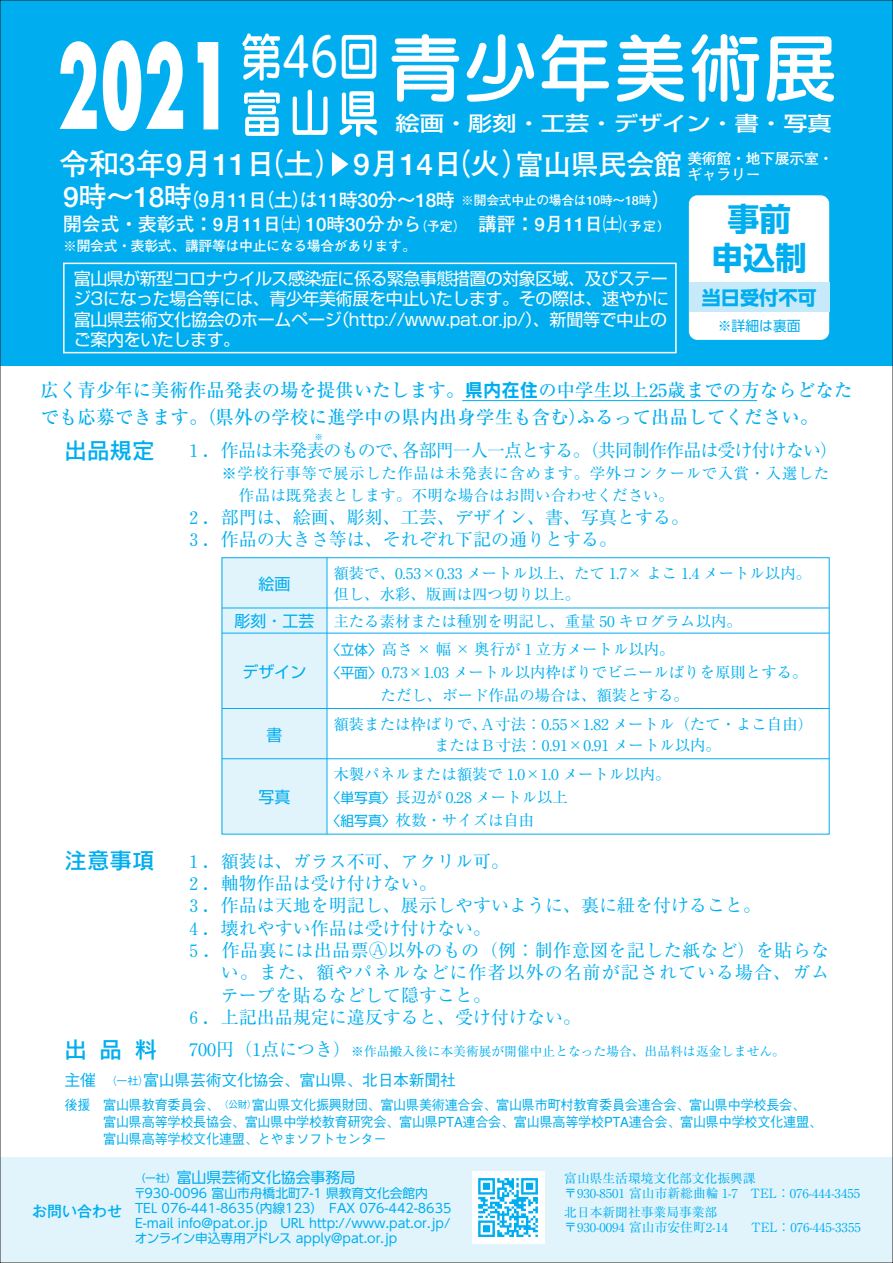
<style>
.page{position:relative;width:893px;height:1263px;background:#fff}
.page>*{position:absolute;margin:0;border:0;box-sizing:border-box;transform-origin:0 0}
.t1{font:800 condensed 115.95px "Futura";color:#fff;scale:.62 1}
.t2{font:52.5px "UD Shin M Go Pro";color:#fff;scale:.8 1}
.t3{font:700 31.95px/38.2px "UD Shin Go Pro";color:#00aeef;text-align:center}
.t4{font:700 30px "Futo Go B101";letter-spacing:.12em;color:#fff}
.t5{font:700 28.2px "Futo Go B101";letter-spacing:-.02em;color:#fff}
.t6{font:22.5px "Rodin CID DB";color:#00aeef}
.t7{font:500 20.25px "Shin Go";color:#fff;scale:1.2 1}
.t8{font:700 19.2px "Futo Go B101";letter-spacing:-.02em;color:#fff}
.t9{font:700 19.2px "UD Shin Go Pro";color:#00aeef}
.t10{font:700 18.75px "Futo Go B101";color:#fff}
.t11{font:500 18.6px/26.5px "Ryumin";letter-spacing:.02em;color:#00aeef}
.t12{font:18px/22.4px "Ryumin";color:#00aeef}
.t13{font:18px "Ryumin";letter-spacing:-.05em;color:#00aeef}
.t14{font:18px "Ryumin";letter-spacing:.025em;color:#00aeef}
.t15{font:18px "Ryumin";letter-spacing:.06em;color:#00aeef}
.t16{font:16.95px/20.2px "Shin Go";letter-spacing:-.02em;color:#fff;text-align:right}
.t17{font:500 15.9px "Gothic BBB";letter-spacing:-.02em;color:#00aeef}
.t18{font:15.9px "Shin Go";color:#00aeef}
.t19{font:15.45px/20.9px "Ryumin";color:#00aeef}
.t20{font:15.45px/22.4px "Ryumin";letter-spacing:.04em;color:#00aeef}
.t21{font:500 15px "Gothic MB101";color:#00aeef}
.t22{font:700 14.85px/15.9px "Futo Go B101";letter-spacing:-.02em;color:#fff}
.t23{font:14.85px "UD Shin Go Pro";color:#00aeef}
.t24{font:500 13.8px/17px "Gothic BBB";letter-spacing:-.02em;color:#00aeef;scale:.95 1}
.t25{font:700 13.8px "Futo Go B101";letter-spacing:-.02em;color:#fff}
.t26{font:13.8px "Shin Go";color:#00aeef}
.t27{font:13.8px "UD Shin Go Pro";color:#00aeef}
.t28{font:12.75px/14.9px "UD Shin Go Pro";color:#00aeef}
.t29{font:12.75px/14.9px "Ryumin";color:#00aeef}
.t30{font:700 12.75px "Futo Go B101";letter-spacing:-.02em;color:#fff}
.t31{font:12.75px "Rodin CID DB";color:#fff}
.t32{font:500 11.1px "Gothic BBB";color:#00aeef}
.t33{font:10.35px "UD Shin Go Pro";color:#00aeef}
.t34{font:500 9.6px "Gothic BBB";color:#00aeef}
.t35{font:8.55px "Ryumin";color:#00aeef}
.s1{font-family:"Rodin CID B";font-weight:400}
.s2{font-family:"Ryumin Pro"}
.s3{font-size:12.75px}
.s4{font-size:11.1px}
.s5{font-size:9.6px}
</style>
<div class="page">
<div style="left:0;top:1157px;width:893px;height:106px;background:#e1f4fc"></div>
<div style="left:0;top:0;width:893px;height:365px;background:#00aeef"></div>
<div style="left:689px;top:195px;width:140px;height:145px;background:#fff;border-radius:9px"></div>
<div style="left:689px;top:282px;width:140px;height:29px;background:#c6eafa"></div>
<div style="left:222px;top:558px;width:105px;height:276px;background:#e1f4fc"></div>
<hr style="left:462px;top:400px;width:295px;height:1px;background:#00aeef">
<svg style="left:242px;top:33px;width:39px;height:48px"></svg>
<svg style="left:342px;top:35px;width:34px;height:44px"></svg>
<svg style="left:244px;top:89px;width:36px;height:47px"></svg>
<svg style="left:293px;top:89px;width:35px;height:46px"></svg>
<svg style="left:339px;top:91px;width:39px;height:46px"></svg>
<svg style="left:391px;top:34px;width:444px;height:68px"></svg>
<svg style="left:60px;top:41px;width:37px;height:88px"></svg>
<svg style="left:146px;top:41px;width:37px;height:88px"></svg>
<svg style="left:332px;top:152px;width:16px;height:24px"></svg>
<div style="left:222px;top:557px;width:608px;height:277px;border:1px solid #00aeef"></div>
<hr style="left:222px;top:607px;width:607px;height:1px;background:#00aeef">
<hr style="left:222px;top:633px;width:607px;height:1px;background:#00aeef">
<hr style="left:222px;top:708px;width:607px;height:1px;background:#00aeef">
<hr style="left:222px;top:758px;width:607px;height:1px;background:#00aeef">
<hr style="left:327px;top:558px;width:1px;height:276px;background:#00aeef">
<div style="left:63px;top:263px;width:614px;height:90px;border:2px solid #fff"></div>
<img style="left:472px;top:1171px;width:72px;height:72px">
<h1 class="t1" style="left:100px;top:7px;width:211px">0 1</h1>
<h2 class="t2" style="left:282px;top:14px;width:71px">46</h2>
<h3 class="t7" style="left:396px;top:110px;width:365px">絵画・彫刻・工芸・デザイン・書・写真</h3>
<h3 class="t4" style="left:59px;top:147px;width:473px">令和年3 月9 11 （日土） 月9 14 （日火(</h3>
<h3 class="t5" style="left:515px;top:148px;width:168px">富山県民会館</h3>
<p class="t22" style="left:687px;top:151px;width:148px">美術館・地下展示室・ギャラリー</p>
<h3 class="t5" style="left:63px;top:180px;width:130px">時9 ～18時</h3>
<p class="t8" style="left:181px;top:189px;width:276px">（月9 11 （日土は） 11時30分～18時</p>
<p class="t8" style="left:651px;top:189px;width:21px">(</p>
<p class="t30" style="left:461px;top:193px;width:192px">※開会式中止の場合は10時～18時</p>
<p class="t10" style="left:63px;top:213px;width:361px">開会式・表彰式：9月11日㈯ 10時30分から</p>
<p class="t25" style="left:63px;top:238px;width:354px">※開会式・表彰式、講評等は中止になる場合があります。</p>
<p class="t10" style="left:478px;top:213px;width:145px">講評：9月11日㈯</p>
<p class="t30" style="left:415px;top:219px;width:64px">（予定）　</p>
<p class="t31" style="left:615px;top:218px;width:57px">（予定(</p>
<p class="t16" style="left:74px;top:268px;width:597px">富山県が新型コロナウイルス感染症に係る緊急事態措置の対象区域、及びステージ3になった場合等には、青少年美術展を中止いたします。その際は、速やかに（http://www.pat.or j p. /）、新聞等で中止の</p>
<p class="t16" style="left:74px;top:308px;width:269px;text-align:left">富山県芸術文化協会のホームページご案内をいたします。</p>
<h3 class="t3" style="left:711px;top:199px;width:97px">事前申込制</h3>
<p class="t9" style="left:702px;top:282px;width:116px">当日受付不可</p>
<p class="t27" style="left:718px;top:315px;width:84px">※詳細は裏面</p>
<p class="t11" style="left:41px;top:377px;width:813px">広く青少年に美術作品発表の場を提供いたします。<span class="s1">県内在住</span>の中学生以上25歳までの方ならどなたでも応募できます。（県外の学校に進学中の県内出身学生も含むふるって出品してください。</p>
<p class="t11" style="left:568px;top:403px;width:20px">）</p>
<p class="t13" style="left:402px;top:439px;width:438px">各部門一人一点とする。（共同制作作品は受け付けない(</p>
<p class="t35" style="left:315px;top:431px;width:10px">※</p>
<h3 class="t6" style="left:65px;top:436px;width:91px">出品規定</h3>
<p class="t13" style="left:185px;top:439px;width:226px">１．作品は未発表のもので、</p>
<p class="t20" style="left:237px;top:462px;width:593px">学校行事等で展示した作品は未発表に含めます。学外コンクールで入賞・入選した作品は既発表とします。不明な場合はお問い合わせください。</p>
<p class="t12" style="left:185px;top:505px;width:506px">２．部門は、絵画、彫刻、工芸、デザイン、書、写真とする。<br>３．作品の大きさ等は、それぞれ下記の通りとする。</p>
<p class="t18" style="left:259px;top:573px;width:33px">絵画</p>
<p class="t18" style="left:235px;top:611px;width:81px">彫刻・工芸</p>
<p class="t18" style="left:243px;top:661px;width:65px">デザイン</p>
<p class="t19" style="left:333px;top:563px;width:479px">額装で、0.53×0.33 メートル以上、たて 1.7× よこ 1.4 メートル以内。但し、水彩、版画は四つ切り以上。</p>
<p class="t19" style="left:382px;top:608px;width:362px;line-height:27.3px;text-indent:-48px">主たる素材または種別を明記し、重量 50 キログラム以内。高さ × 幅 × 奥行が 1 立方メートル以内。</p>
<p class="t26" style="left:327px;top:640px;width:57px">〈立体〉</p>
<p class="t19" style="left:382px;top:661px;width:427px">0.73×1.03 メートル以内枠ばりでビニールばりを原則とする。</p>
<p class="t26" style="left:327px;top:663px;width:57px">〈平面〉</p>
<p class="t18" style="left:266px;top:724px;width:17px">書</p>
<p class="t18" style="left:259px;top:787px;width:33px">写真</p>
<p class="t19" style="left:480px;top:680px;width:335px;line-height:29.4px;text-indent:-99px">ただし、ボード作品の場合は、額装とする。<br>Ａ寸法：0.55×1.82 メートル（たて・よこ自由(</p>
<p class="t19" style="left:434px;top:714px;width:288px;text-indent:-101px">額装または枠ばりで、<br>またはＢ寸法：0.91×0.91 メートル以内。</p>
<p class="t19" style="left:396px;top:763px;width:276px;line-height:23px;text-indent:-62px">木製パネルまたは額装で 1.0×1.0 メートル以内。長辺が 0.28 メートル以上</p>
<p class="t26" style="left:327px;top:789px;width:71px">〈単写真〉</p>
<p class="t19" style="left:396px;top:810px;width:140px">枚数・サイズは自由</p>
<p class="t26" style="left:327px;top:812px;width:71px">〈組写真〉</p>
<h3 class="t6" style="left:65px;top:846px;width:91px">注意事項</h3>
<p class="t12" style="left:185px;top:849px;width:326px">１．額装は、ガラス不可、アクリル可。</p>
<h3 class="t6" style="left:65px;top:1034px;width:59px">出品</h3>
<h3 class="t6" style="left:134px;top:1034px;width:24px">料</h3>
<p class="t12" style="left:185px;top:872px;width:254px">２．軸物作品は受け付けない。</p>
<p class="t12" style="left:185px;top:894px;width:578px">３．作品は天地を明記し、展示しやすいように、裏に紐を付けること。</p>
<p class="t12" style="left:185px;top:916px;width:308px">４．壊れやすい作品は受け付けない。</p>
<p class="t14" style="left:185px;top:940px;width:646px">５．作品裏には出品票<span class="s2">Ⓐ</span>以外のもの（例：制作意図を記した紙など）を貼らな</p>
<p class="t15" style="left:221px;top:962px;width:610px">い。また、額やパネルなどに作者以外の名前が記されている場合、ガム</p>
<p class="t12" style="left:221px;top:983px;width:272px">テープを貼るなどして隠すこと。</p>
<p class="t12" style="left:185px;top:1006px;width:398px">６．上記出品規定に違反すると、受け付けない。</p>
<p class="t29" style="left:364px;top:1043px;width:422px">作品搬入後に本美術展が開催中止となった場合、出品料は返金しません。</p>
<p class="t12" style="left:189px;top:1038px;width:176px">700円（1点につき）<span class="s3">※</span></p>
<p class="t17" style="left:143px;top:1071px;width:314px">富山県芸術文化協会、富山県、北日本新聞社</p>
<p class="t17" style="left:65px;top:1071px;width:54px">主催　<span class="s4">（</span></p>
<p class="t32" style="left:116px;top:1074px;width:34px">一社）</p>
<p class="t24" style="left:252px;top:1097px;width:584px">富山県文化振興財団、富山県美術連合会、富山県市町村教育委員会連合会、富山県中学校長会、</p>
<p class="t24" style="left:65px;top:1097px;width:799px">後援　富山県教育委員会、<span class="s5">（<br></span>　　　富山県高等学校長協会、富山県中学校教育研究会、富山県PTA連合会、富山県高等学校PTA連合会、富山県中学校文化連盟、　　　富山県高等学校文化連盟、とやまソフトセンター</p>
<p class="t34" style="left:228px;top:1099px;width:30px">公財）</p>
<p class="t21" style="left:32px;top:1200px;width:91px">お問い合わせ</p>
<p class="t23" style="left:177px;top:1166px;width:180px">富山県芸術文化協会事務局</p>
<p class="t33" style="left:135px;top:1169px;width:43px">（一社）</p>
<p class="t28" style="left:247px;top:1186px;width:206px;text-indent:-114px">〒930-0096 富山市舟橋北町7-1 県教育文化会館内<br>（内線123）　FAX 076-442-8635</p>
<p class="t28" style="left:135px;top:1200px;width:317px">TEL 076-441-8635<br>E-mail info@pat.or.jp　URL http://www.pat.or.jp/オンライン申込専用アドレス apply@pat.or.jp</p>
<p class="t29" style="left:564px;top:1171px;width:297px">富山県生活環境文化部文化振興課<br>〒930-8501 富山市新総曲輪 1-7　TEL：076-444-3455</p>
<p class="t29" style="left:564px;top:1205px;width:155px">北日本新聞社事業局事業部</p>
<p class="t29" style="left:751px;top:1219px;width:111px">TEL：076-445-3355</p>
<p class="t29" style="left:564px;top:1219px;width:178px">〒930-0094 富山市安住町2-14　</p>
</div>
